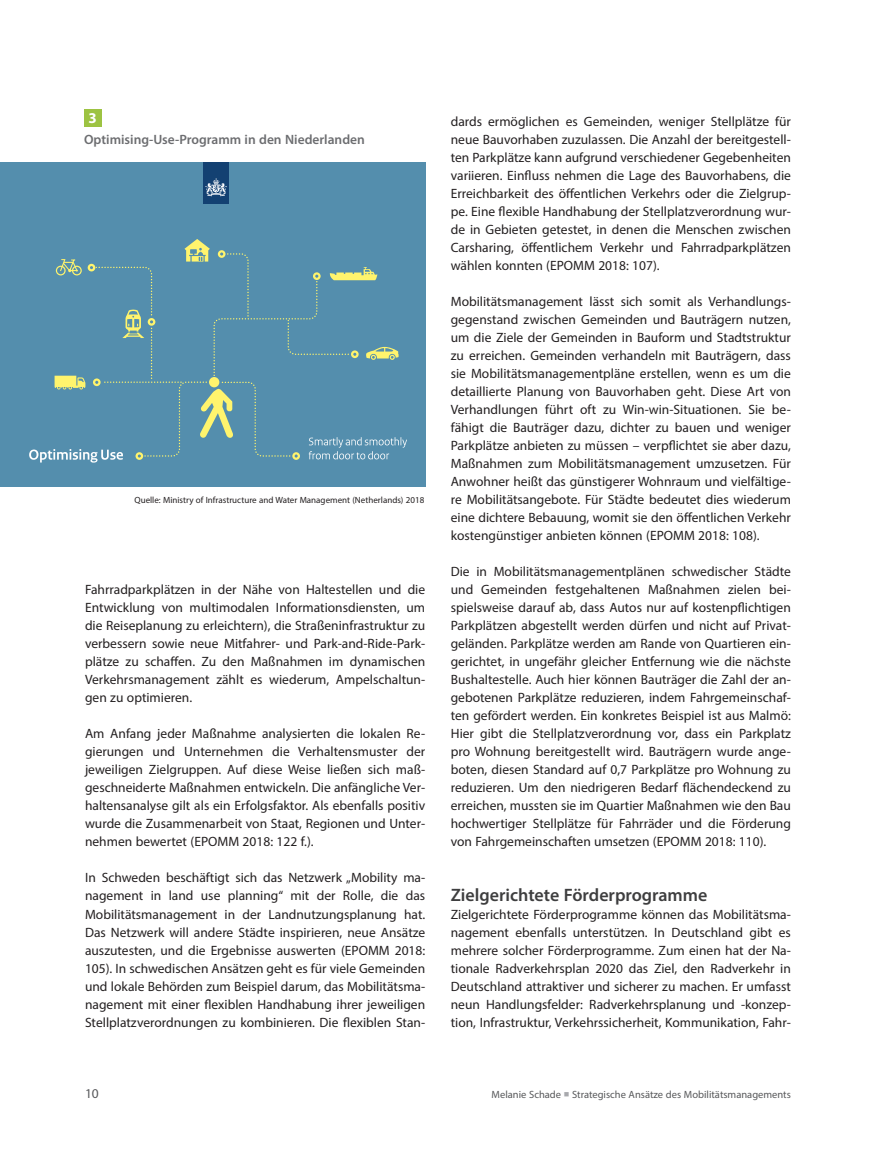
<style>
.page{position:relative;width:893px;height:1170px;background:#fff}
.page>*{position:absolute;margin:0;border:0;box-sizing:border-box;transform-origin:0 0}
.t1{font:600 18px "Myriad Pro";color:#3e3e3f}
.t2{font:700 15px "Myriad Pro";color:#fff}
.t3{font:13.5px/18px "Myriad Pro";color:#231f20;text-align:justify}
.t4{font:600 13.5px "Myriad Pro";color:#6c6d70}
.t5{font:13.5px "Myriad Pro";color:#57585a}
.t6{font:10.5px "Myriad Pro";color:#57585a}
.t7{font:9px "Myriad Pro";color:#231f20}
.s1{color:#a8a9ad}
</style>
<div class="page">
<div style="left:85px;top:109px;width:17px;height:17px;background:#9dc342"></div>
<div style="left:0;top:162px;width:425px;height:324px;background:#548ead"></div>
<svg style="left:29px;top:239px;width:378px;height:223px"></svg>
<div style="left:203px;top:162px;width:26px;height:41px;background:#134172"></div>
<svg style="left:205px;top:178px;width:22px;height:19px"></svg>
<p class="t2" style="left:89px;top:108px;width:10px">3</p>
<p class="t4" style="left:84px;top:131px;width:282px">Optimising-Use-Programm in den Niederlanden</p>
<p class="t7" style="left:134px;top:494px;width:291px">Quelle: Ministry of Infrastructure and Water Management (Netherlands) 2018</p>
<p class="t3" style="left:85px;top:580px;width:342px">Fahrradparkplätzen in der Nähe von Haltestellen und die Entwicklung von multimodalen Informationsdiensten, um die Reiseplanung zu erleichtern), die Straßeninfrastruktur zu verbessern sowie neue Mitfahrer- und Park-and-Ride-Park&shy;plätze zu schaffen. Zu den Maßnahmen im dynamischen Verkehrsmanagement zählt es wiederum, Ampelschaltun&shy;gen zu optimieren.</p>
<p class="t3" style="left:85px;top:724px;width:342px">Am Anfang jeder Maßnahme analysierten die lokalen Re&shy;gierungen und Unternehmen die Verhaltensmuster der jeweiligen Zielgruppen. Auf diese Weise ließen sich maß&shy;geschneiderte Maßnahmen entwickeln. Die anfängliche Ver&shy;haltensanalyse gilt als ein Erfolgsfaktor. Als ebenfalls positiv wurde die Zusammenarbeit von Staat, Regionen und Unter&shy;nehmen bewertet (EPOMM 2018: 122 f.).</p>
<p class="t3" style="left:85px;top:868px;width:342px">In Schweden beschäftigt sich das Netzwerk „Mobility ma&shy;nagement in land use planning“ mit der Rolle, die das Mobilitätsmanagement in der Landnutzungsplanung hat.<br>Das Netzwerk will andere Städte inspirieren, neue Ansätze auszutesten, und die Ergebnisse auswerten (EPOMM 2018:<br>105). In schwedischen Ansätzen geht es für viele Gemeinden und lokale Behörden zum Beispiel darum, das Mobilitätsma&shy;nagement mit einer flexiblen Handhabung ihrer jeweiligen Stellplatzverordnungen zu kombinieren. Die flexiblen Stan-</p>
<p class="t3" style="left:451px;top:112px;width:342px">dards ermöglichen es Gemeinden, weniger Stellplätze für neue Bauvorhaben zuzulassen. Die Anzahl der bereitgestell&shy;ten Parkplätze kann aufgrund verschiedener Gegebenheiten variieren. Einfluss nehmen die Lage des Bauvorhabens, die Erreichbarkeit des öffentlichen Verkehrs oder die Zielgrup&shy;pe. Eine flexible Handhabung der Stellplatzverordnung wur&shy;de in Gebieten getestet, in denen die Menschen zwischen Carsharing, öffentlichem Verkehr und Fahrradparkplätzen wählen konnten (EPOMM 2018: 107).</p>
<p class="t3" style="left:451px;top:292px;width:342px">Mobilitätsmanagement lässt sich somit als Verhandlungs&shy;gegenstand zwischen Gemeinden und Bauträgern nutzen, um die Ziele der Gemeinden in Bauform und Stadtstruktur zu erreichen. Gemeinden verhandeln mit Bauträgern, dass sie Mobilitätsmanagementpläne erstellen, wenn es um die detaillierte Planung von Bauvorhaben geht. Diese Art von Verhandlungen führt oft zu Win-win-Situationen. Sie be&shy;fähigt die Bauträger dazu, dichter zu bauen und weniger Parkplätze anbieten zu müssen – verpflichtet sie aber dazu, Maßnahmen zum Mobilitätsmanagement umzusetzen. Für Anwohner heißt das günstigerer Wohnraum und vielfältige&shy;re Mobilitätsangebote. Für Städte bedeutet dies wiederum eine dichtere Bebauung, womit sie den öffentlichen Verkehr kostengünstiger anbieten können (EPOMM 2018: 108).</p>
<p class="t3" style="left:451px;top:562px;width:342px">Die in Mobilitätsmanagementplänen schwedischer Städte und Gemeinden festgehaltenen Maßnahmen zielen bei&shy;spielsweise darauf ab, dass Autos nur auf kostenpflichtigen Parkplätzen abgestellt werden dürfen und nicht auf Privat&shy;geländen. Parkplätze werden am Rande von Quartieren ein&shy;gerichtet, in ungefähr gleicher Entfernung wie die nächste Bushaltestelle. Auch hier können Bauträger die Zahl der an&shy;gebotenen Parkplätze reduzieren, indem Fahrgemeinschaf&shy;ten gefördert werden. Ein konkretes Beispiel ist aus Malmö:<br>Hier gibt die Stellplatzverordnung vor, dass ein Parkplatz pro Wohnung bereitgestellt wird. Bauträgern wurde ange&shy;boten, diesen Standard auf 0,7 Parkplätze pro Wohnung zu reduzieren. Um den niedrigeren Bedarf flächendeckend zu erreichen, mussten sie im Quartier Maßnahmen wie den Bau hochwertiger Stellplätze für Fahrräder und die Förderung von Fahrgemeinschaften umsetzen (EPOMM 2018: 110).</p>
<h1 class="t1" style="left:451px;top:883px;width:258px">Zielgerichtete Förderprogramme</h1>
<p class="t3" style="left:451px;top:904px;width:342px">Zielgerichtete Förderprogramme können das Mobilitätsma&shy;nagement ebenfalls unterstützen. In Deutschland gibt es mehrere solcher Förderprogramme. Zum einen hat der Na&shy;tionale Radverkehrsplan 2020 das Ziel, den Radverkehr in Deutschland attraktiver und sicherer zu machen. Er umfasst neun Handlungsfelder: Radverkehrsplanung und -konzep&shy;tion, Infrastruktur, Verkehrssicherheit, Kommunikation, Fahr-</p>
<p class="t5" style="left:85px;top:1085px;width:15px">10</p>
<p class="t6" style="left:492px;top:1087px;width:301px">Melanie Schade <span class="s1">■</span> Strategische Ansätze des Mobilitätsmanagements</p>
</div>
